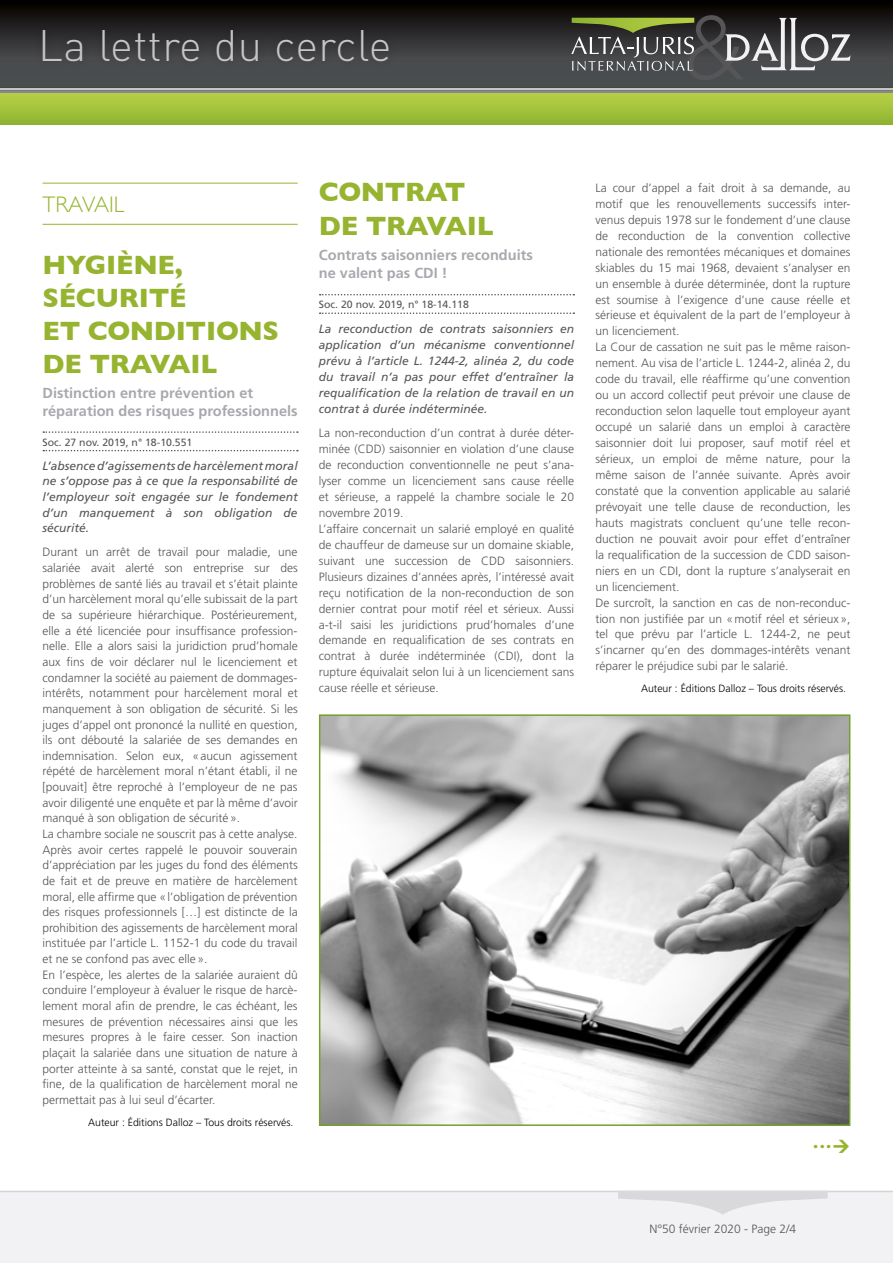
<style>
.page{position:relative;width:893px;height:1263px;background:#fff}
.page>*{position:absolute;margin:0;border:0;box-sizing:border-box;transform-origin:0 0}
.t1{font:300 95.85px "Gill Sans";color:#565658}
.t2{font:300 43.5px "DIN";letter-spacing:.01em;color:#c5c5c8}
.t3{font:700 27px/33px "Gill Sans";letter-spacing:-.01em;color:#96b42f}
.t4{font:300 22.5px "Gill Sans";color:#96b42f}
.t5{font:700 14.55px/18.1px "Frutiger";color:#a8a9ae}
.t6{font:300 12px/15.9px "Frutiger";color:#565658}
.t7{font:italic 12px/15.9px "Frutiger";color:#565658;text-align:justify}
.t8{font:300 10.5px "Frutiger";color:#000}
.t9{font:10.5px "Frutiger";color:#565658}
</style>
<div class="page">
<div style="left:0;top:1190px;width:893px;height:73px;background:#f2f1f3"></div>
<hr style="left:43px;top:183px;width:255px;height:1px;background:#96b42f">
<hr style="left:43px;top:224px;width:255px;height:1px;background:#96b42f">
<svg style="left:43px;top:431px;width:255px;height:2px"></svg>
<svg style="left:43px;top:450px;width:255px;height:1px"></svg>
<svg style="left:320px;top:294px;width:254px;height:1px"></svg>
<svg style="left:320px;top:312px;width:254px;height:2px"></svg>
<img style="left:322px;top:717px;width:525px;height:406px">
<div style="left:319px;top:714px;width:531px;height:412px;border:2px solid #76a02d"></div>
<svg style="left:0;top:0;width:893px;height:87px"></svg>
<div style="left:35px;top:23px;width:361px;height:47px;background:#000;opacity:.2"></div>
<svg style="left:0;top:93px;width:893px;height:31px"></svg>
<hr style="left:0;top:87px;width:893px;height:2px;background:#47453e">
<hr style="left:0;top:89px;width:893px;height:2px;background:#c3c4c7">
<hr style="left:0;top:90px;width:893px;height:2px;background:#7d7a7a">
<hr style="left:0;top:91px;width:893px;height:2px;background:#88878a">
<svg style="left:571px;top:18px;width:123px;height:53px"></svg>
<svg style="left:725px;top:18px;width:126px;height:52px"></svg>
<svg style="left:618px;top:1191px;width:210px;height:24px"></svg>
<h2 class="t2" style="left:38px;top:19px;width:355px">La lettre du cercle</h2>
<h1 class="t1" style="left:685px;top:-28px;width:60px">&amp;</h1>
<h3 class="t4" style="left:43px;top:187px;width:83px">TRAVAIL</h3>
<h3 class="t3" style="left:43px;top:248px;width:238px">HYGIÈNE,<br>SÉCURITÉ<br>ET CONDITIONS<br>DE TRAVAIL</h3>
<p class="t5" style="left:43px;top:383px;width:257px">Distinction entre prévention et réparation des risques professionnels</p>
<p class="t9" style="left:43px;top:436px;width:151px">Soc. 27 nov. 2019, n° 18-10.551</p>
<p class="t7" style="left:43px;top:458px;width:257px">L’absence d’agissements de harcèlement moral ne s’oppose pas à ce que la responsabilité de l’employeur soit engagée sur le fondement d’un manquement à son obligation de sécurité.</p>
<p class="t6" style="left:43px;top:545px;width:257px">Durant un arrêt de travail pour maladie, une salariée avait alerté son entreprise sur des problèmes de santé liés au travail et s’était plainte d’un harcèlement moral qu’elle subissait de la part de sa supérieure hiérarchique. Postérieurement, elle a été licenciée pour insuffisance profession&shy;nelle. Elle a alors saisi la juridiction prud’homale aux fins de voir déclarer nul le licenciement et condamner la société au paiement de dommages&shy;intérêts, notamment pour harcèlement moral et manquement à son obligation de sécurité. Si les juges d’appel ont prononcé la nullité en question, ils ont débouté la salariée de ses demandes en indemnisation. Selon eux, «aucun agissement répété de harcèlement moral n’étant établi, il ne [pouvait] être reproché à l’employeur de ne pas avoir diligenté une enquête et par là même d’avoir manqué à son obligation de sécurité».<br>La chambre sociale ne souscrit pas à cette analyse.<br>Après avoir certes rappelé le pouvoir souverain d’appréciation par les juges du fond des éléments de fait et de preuve en matière de harcèlement moral, elle affirme que «l’obligation de prévention des risques professionnels […] est distincte de la prohibition des agissements de harcèlement moral instituée par l’article L. 1152-1 du code du travail et ne se confond pas avec elle».<br>En l’espèce, les alertes de la salariée auraient dû conduire l’employeur à évaluer le risque de harcè&shy;lement moral afin de prendre, le cas échéant, les mesures de prévention nécessaires ainsi que les mesures propres à le faire cesser. Son inaction plaçait la salariée dans une situation de nature à porter atteinte à sa santé, constat que le rejet, in fine, de la qualification de harcèlement moral ne permettait pas à lui seul d’écarter.</p>
<p class="t8" style="left:88px;top:1116px;width:207px">Auteur : Éditions Dalloz – Tous droits réservés.</p>
<h3 class="t3" style="left:319px;top:175px;width:176px">CONTRAT<br>DE TRAVAIL</h3>
<p class="t5" style="left:319px;top:245px;width:215px">Contrats saisonniers reconduits ne valent pas CDI !</p>
<p class="t9" style="left:319px;top:298px;width:151px">Soc. 20 nov. 2019, n° 18-14.118</p>
<p class="t7" style="left:319px;top:321px;width:257px">La reconduction de contrats saisonniers en application d’un mécanisme conventionnel prévu à l’article L. 1244-2, alinéa 2, du code du travail n’a pas pour effet d’entraîner la requalification de la relation de travail en un contrat à durée indéterminée.</p>
<p class="t6" style="left:319px;top:425px;width:257px">La non-reconduction d’un contrat à durée déter&shy;minée (CDD) saisonnier en violation d’une clause de reconduction conventionnelle ne peut s’ana&shy;lyser comme un licenciement sans cause réelle et sérieuse, a rappelé la chambre sociale le 20 novembre 2019.<br>L’affaire concernait un salarié employé en qualité de chauffeur de dameuse sur un domaine skiable, suivant une succession de CDD saisonniers.<br>Plusieurs dizaines d’années après, l’intéressé avait reçu notification de la non-reconduction de son dernier contrat pour motif réel et sérieux. Aussi a-t-il saisi les juridictions prud’homales d’une demande en requalification de ses contrats en contrat à durée indéterminée (CDI), dont la rupture équivalait selon lui à un licenciement sans cause réelle et sérieuse.</p>
<p class="t6" style="left:595px;top:180px;width:257px">La cour d’appel a fait droit à sa demande, au motif que les renouvellements successifs inter&shy;venus depuis 1978 sur le fondement d’une clause de reconduction de la convention collective nationale des remontées mécaniques et domaines skiables du 15 mai 1968, devaient s’analyser en un ensemble à durée déterminée, dont la rupture est soumise à l’exigence d’une cause réelle et sérieuse et équivalent de la part de l’employeur à un licenciement.<br>La Cour de cassation ne suit pas le même raison&shy;nement. Au visa de l’article L. 1244-2, alinéa 2, du code du travail, elle réaffirme qu’une convention ou un accord collectif peut prévoir une clause de reconduction selon laquelle tout employeur ayant occupé un salarié dans un emploi à caractère saisonnier doit lui proposer, sauf motif réel et sérieux, un emploi de même nature, pour la même saison de l’année suivante. Après avoir constaté que la convention applicable au salarié prévoyait une telle clause de reconduction, les hauts magistrats concluent qu’une telle recon&shy;duction ne pouvait avoir pour effet d’entraîner la requalification de la succession de CDD saison&shy;niers en un CDI, dont la rupture s’analyserait en un licenciement.<br>De surcroît, la sanction en cas de non-reconduc&shy;tion non justifiée par un «motif réel et sérieux», tel que prévu par l’article L. 1244-2, ne peut s’incarner qu’en des dommages-intérêts venant réparer le préjudice subi par le salarié.</p>
<p class="t8" style="left:641px;top:683px;width:207px">Auteur : Éditions Dalloz – Tous droits réservés.</p>
<p class="t6" style="left:649px;top:1221px;width:148px">N°50 février 2020 - Page 2/4</p>
</div>
